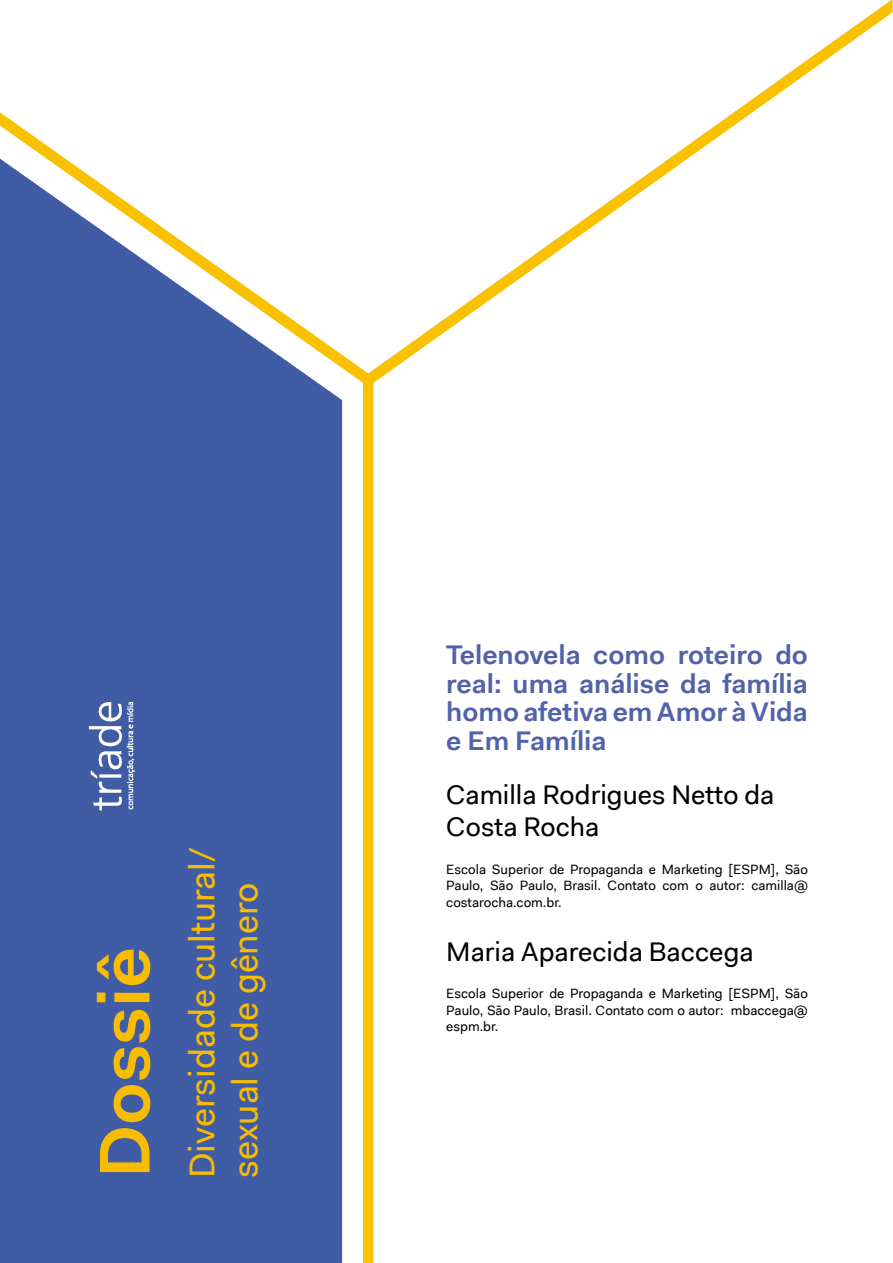
<style>
.page{position:relative;width:893px;height:1263px;background:#fff}
.page>*{position:absolute;margin:0;border:0;box-sizing:border-box;transform-origin:0 0}
.t1{font:600 72px "Fakt Pro";color:#f8bc02}
.t2{font:36px/43.2px "Fakt Pro";color:#f8bc02}
.t3{font:600 27px/28.5px "Fakt Pro";color:#5162a9;text-align:justify}
.t4{font:27px/32.4px "Fakt Pro";color:#000}
.t5{font:13.5px/16.2px "Fakt Pro";color:#000;text-align:justify}
</style>
<div class="page">
<img style="left:0;top:0;width:893px;height:1263px">
<h1 class="t1" style="left:77px;top:1178px;width:232px;rotate:-90deg">Dossiê</h1>
<h2 class="t2" style="left:180px;top:1178px;width:332px;rotate:-90deg">Diversidade cultural/ sexual e de gênero</h2>
<h3 class="t3" style="left:446px;top:641px;width:363px">Telenovela como roteiro do real: uma análise da família homo afetiva em Amor à Vida e Em Família</h3>
<h3 class="t4" style="left:446px;top:778px;width:329px">Camilla Rodrigues Netto da<br>Costa Rocha</h3>
<p class="t5" style="left:446px;top:861px;width:363px">Escola Superior de Propaganda e Marketing [ESPM], São Paulo, São Paulo, Brasil. Contato com o autor: camilla@ costarocha.com.br.</p>
<h3 class="t4" style="left:446px;top:935px;width:309px">Maria Aparecida Baccega</h3>
<p class="t5" style="left:446px;top:985px;width:363px">Escola Superior de Propaganda e Marketing [ESPM], São Paulo, São Paulo, Brasil. Contato com o autor: mbaccega@ espm.br.</p>
</div>
